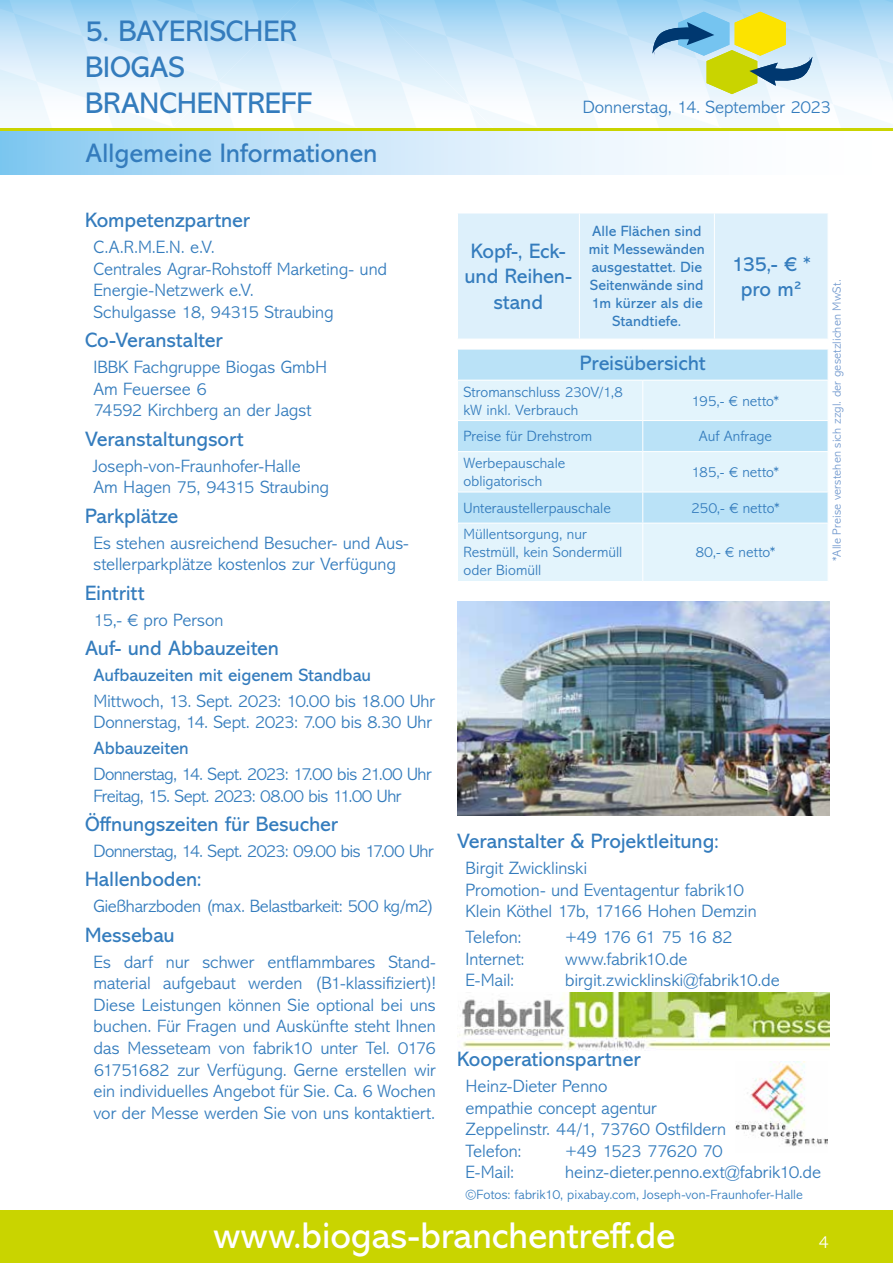
<style>
.page{position:relative;width:893px;height:1263px;background:#fff}
.page>*{position:absolute;margin:0;border:0;box-sizing:border-box;transform-origin:0 0}
.t1{font:37.5px "Abadi MT Pro";letter-spacing:-.005em;color:#fff}
.t2{font:30px/36px "Abadi MT Pro";letter-spacing:.005em;color:#347cbd}
.t3{font:27px "Abadi MT Pro";letter-spacing:-.005em;color:#347cbd}
.t4{font:21px/25.2px "Abadi MT Pro";letter-spacing:-.005em;color:#347cbd;text-align:center}
.t5{font:300 18px/21.6px "Abadi MT Pro";letter-spacing:-.01em;color:#347cbd}
.t6{font:300 18px/21.6px "Abadi MT Pro";letter-spacing:-.035em;color:#347cbd}
.t7{font:18px "Abadi MT Pro";letter-spacing:-.005em;color:#347cbd}
.t8{font:300 18px "Abadi MT Pro";letter-spacing:-.075em;color:#347cbd}
.t9{font:300 18px "Abadi MT Pro";letter-spacing:-.045em;color:#347cbd}
.t10{font:300 18px "Abadi MT Pro";color:#fff}
.t11{font:300 15px/18px "Abadi MT Pro";letter-spacing:.005em;color:#347cbd}
.t12{font:15px/18px "Abadi MT Pro";letter-spacing:.005em;color:#347cbd;text-align:center}
.t13{font:300 13.5px "Abadi MT Pro";letter-spacing:.01em;color:#347cbd}
.t14{font:300 12px "Abadi MT Pro";letter-spacing:.01em;color:#7299ce}
</style>
<div class="page">
<div style="left:0;top:1210px;width:893px;height:53px;background:#c9d400"></div>
<svg style="left:0;top:128px;width:893px;height:4px;background:#cbd93e"></svg>
<svg style="left:0;top:132px;width:685px;height:42px;background:#c4e4f8"></svg>
<svg style="left:0;top:0;width:893px;height:128px"></svg>
<svg style="left:652px;top:12px;width:160px;height:82px;background:#b6cfa9"></svg>
<img style="left:457px;top:602px;width:372px;height:214px">
<div style="left:458px;top:214px;width:370px;height:125px;background:#ddf0fb"></div>
<hr style="left:579px;top:213px;width:1px;height:126px;background:#fff">
<hr style="left:714px;top:213px;width:1px;height:126px;background:#fff">
<div style="left:458px;top:350px;width:370px;height:30px;background:#bae2f7"></div>
<svg style="left:458px;top:381px;width:370px;height:200px;background:#d6eefa"></svg>
<hr style="left:642px;top:380px;width:1px;height:40px;background:#fff">
<hr style="left:457px;top:420px;width:186px;height:1px;background:#fff">
<hr style="left:643px;top:420px;width:185px;height:1px;background:#fff">
<hr style="left:642px;top:421px;width:1px;height:30px;background:#fff">
<hr style="left:457px;top:451px;width:186px;height:1px;background:#fff">
<hr style="left:643px;top:451px;width:185px;height:1px;background:#fff">
<hr style="left:642px;top:452px;width:1px;height:40px;background:#fff">
<hr style="left:457px;top:492px;width:186px;height:1px;background:#fff">
<hr style="left:643px;top:492px;width:185px;height:1px;background:#fff">
<hr style="left:642px;top:492px;width:1px;height:31px;background:#fff">
<hr style="left:457px;top:523px;width:186px;height:1px;background:#fff">
<hr style="left:643px;top:523px;width:185px;height:1px;background:#fff">
<hr style="left:642px;top:523px;width:1px;height:58px;background:#fff">
<img style="left:457px;top:993px;width:372px;height:57px">
<img style="left:736px;top:1061px;width:91px;height:86px">
<h2 class="t2" style="left:85px;top:13px;width:229px">5. BAYERISCHER<br>BIOGAS<br>BRANCHENTREFF</h2>
<h3 class="t3" style="left:86px;top:138px;width:293px">Allgemeine Informationen</h3>
<p class="t4" style="left:85px;top:208px;width:167px">Kompetenzpartner</p>
<p class="t5" style="left:94px;top:237px;width:295px">C.A.R.M.E.N. e.V.<br>Centrales Agrar-Rohstoff Marketing- und<br>Energie-Netzwerk e.V.<br>Schulgasse 18, 94315 Straubing</p>
<p class="t4" style="left:85px;top:328px;width:139px">Co-Veranstalter</p>
<p class="t5" style="left:94px;top:357px;width:235px">IBBK Fachgruppe Biogas GmbH<br>Am Feuersee 6<br>74592 Kirchberg an der Jagst</p>
<p class="t4" style="left:85px;top:426px;width:160px">Veranstaltungsort</p>
<p class="t5" style="left:94px;top:455px;width:237px">Joseph-von-Fraunhofer-Halle<br>Am Hagen 75, 94315 Straubing</p>
<p class="t4" style="left:85px;top:503px;width:95px">Parkplätze</p>
<p class="t5" style="left:94px;top:532px;width:317px">Es stehen ausreichend Besucher- und Aus&shy;stellerparkplätze kostenlos zur Verfügung</p>
<p class="t4" style="left:85px;top:580px;width:61px">Eintritt</p>
<p class="t5" style="left:94px;top:609px;width:131px">15,- € pro Person</p>
<p class="t4" style="left:85px;top:636px;width:196px">Auf- und Abbauzeiten</p>
<p class="t7" style="left:94px;top:665px;width:279px">Aufbauzeiten mit eigenem Standbau</p>
<p class="t5" style="left:94px;top:690px;width:343px">Mittwoch, 13. Sept. 2023: 10.00 bis 18.00 Uhr<br>Donnerstag, 14. Sept. 2023: 7.00 bis 8.30 Uhr</p>
<p class="t7" style="left:94px;top:738px;width:97px">Abbauzeiten</p>
<p class="t6" style="left:94px;top:763px;width:340px">Donnerstag, 14. Sept. 2023: 17.00 bis 21.00 Uhr<br>Freitag, 15. Sept. 2023: 08.00 bis 11.00 Uhr</p>
<p class="t4" style="left:85px;top:812px;width:254px">Öffnungszeiten für Besucher</p>
<p class="t6" style="left:94px;top:840px;width:342px">Donnerstag, 14. Sept. 2023: 09.00 bis 17.00 Uhr</p>
<p class="t4" style="left:85px;top:867px;width:118px">Hallenboden:</p>
<p class="t5" style="left:94px;top:896px;width:342px">Gießharzboden (max. Belastbarkeit: 500 kg/m2)</p>
<p class="t4" style="left:85px;top:922px;width:91px">Messebau</p>
<p class="t5" style="left:94px;top:951px;width:344px;text-align:justify">Es darf nur schwer entflammbares Stand&shy;material aufgebaut werden (B1-klassifiziert)!<br>Diese Leistungen können Sie optional bei uns buchen. Für Fragen und Auskünfte steht Ihnen das Messeteam von fabrik10 unter Tel. 0176<br>61751682 zur Verfügung. Gerne erstellen wir ein individuelles Angebot für Sie. Ca. 6 Wochen vor der Messe werden Sie von uns kontaktiert.</p>
<p class="t5" style="left:583px;top:96px;width:250px">Donnerstag, 14. September 2023</p>
<p class="t4" style="left:465px;top:239px;width:109px">Kopf-, Eck&shy;und Reihen&shy;stand</p>
<p class="t12" style="left:589px;top:222px;width:118px">Alle Flächen sind mit Messewänden ausgestattet. Die<br>Seitenwände sind<br>1m kürzer als die<br>Standtiefe.</p>
<p class="t4" style="left:731px;top:251px;width:81px">135,- € * pro m²</p>
<p class="t4" style="left:580px;top:350px;width:127px">Preisübersicht</p>
<p class="t11" style="left:463px;top:383px;width:161px">Stromanschluss 230V/1,8 kW inkl. Verbrauch</p>
<p class="t11" style="left:692px;top:392px;width:89px">195,- € netto*</p>
<p class="t11" style="left:463px;top:428px;width:130px">Preise für Drehstrom</p>
<p class="t11" style="left:699px;top:428px;width:75px">Auf Anfrage</p>
<p class="t11" style="left:463px;top:454px;width:103px">Werbepauschale obligatorisch</p>
<p class="t11" style="left:692px;top:463px;width:89px">185,- € netto*</p>
<p class="t11" style="left:463px;top:499px;width:149px">Unteraustellerpauschale</p>
<p class="t11" style="left:691px;top:499px;width:90px">250,- € netto*</p>
<p class="t11" style="left:463px;top:526px;width:160px">Müllentsorgung, nur<br>Restmüll, kein Sondermüll oder Biomüll</p>
<p class="t11" style="left:695px;top:544px;width:82px">80,- € netto*</p>
<p class="t14" style="left:830px;top:561px;width:282px;rotate:-90deg">*Alle Preise verstehen sich zzgl. der gesetzlichen MwSt.</p>
<p class="t4" style="left:457px;top:829px;width:263px">Veranstalter &amp; Projektleitung:</p>
<p class="t5" style="left:466px;top:857px;width:293px">Birgit Zwicklinski<br>Promotion- und Eventagentur fabrik10<br>Klein Köthel 17b, 17166 Hohen Demzin</p>
<p class="t5" style="left:466px;top:926px;width:57px">Telefon:</p>
<p class="t8" style="left:565px;top:927px;width:169px">+49 176 61 75 16 82</p>
<p class="t5" style="left:466px;top:948px;width:61px">Internet:</p>
<p class="t5" style="left:565px;top:948px;width:124px">www.fabrik10.de</p>
<p class="t5" style="left:466px;top:970px;width:50px">E-Mail:</p>
<p class="t5" style="left:565px;top:970px;width:216px">birgit.zwicklinski@fabrik10.de</p>
<p class="t4" style="left:457px;top:1047px;width:185px">Kooperationspartner</p>
<p class="t5" style="left:466px;top:1075px;width:262px">Heinz-Dieter Penno<br>empathie concept agentur<br>Zeppelinstr. 44/1, 73760 Ostfildern<br>Telefon:</p>
<p class="t9" style="left:565px;top:1141px;width:159px">+49 1523 77620 70</p>
<p class="t5" style="left:466px;top:1162px;width:50px">E-Mail:</p>
<p class="t5" style="left:565px;top:1162px;width:257px">heinz-dieter.penno.ext@fabrik10.de</p>
<p class="t13" style="left:466px;top:1187px;width:339px">©Fotos: fabrik10, pixabay.com, Joseph-von-Fraunhofer-Halle</p>
<h1 class="t1" style="left:214px;top:1215px;width:463px">www.biogas-branchentreff.de</h1>
<p class="t10" style="left:818px;top:1232px;width:12px">4</p>
</div>
